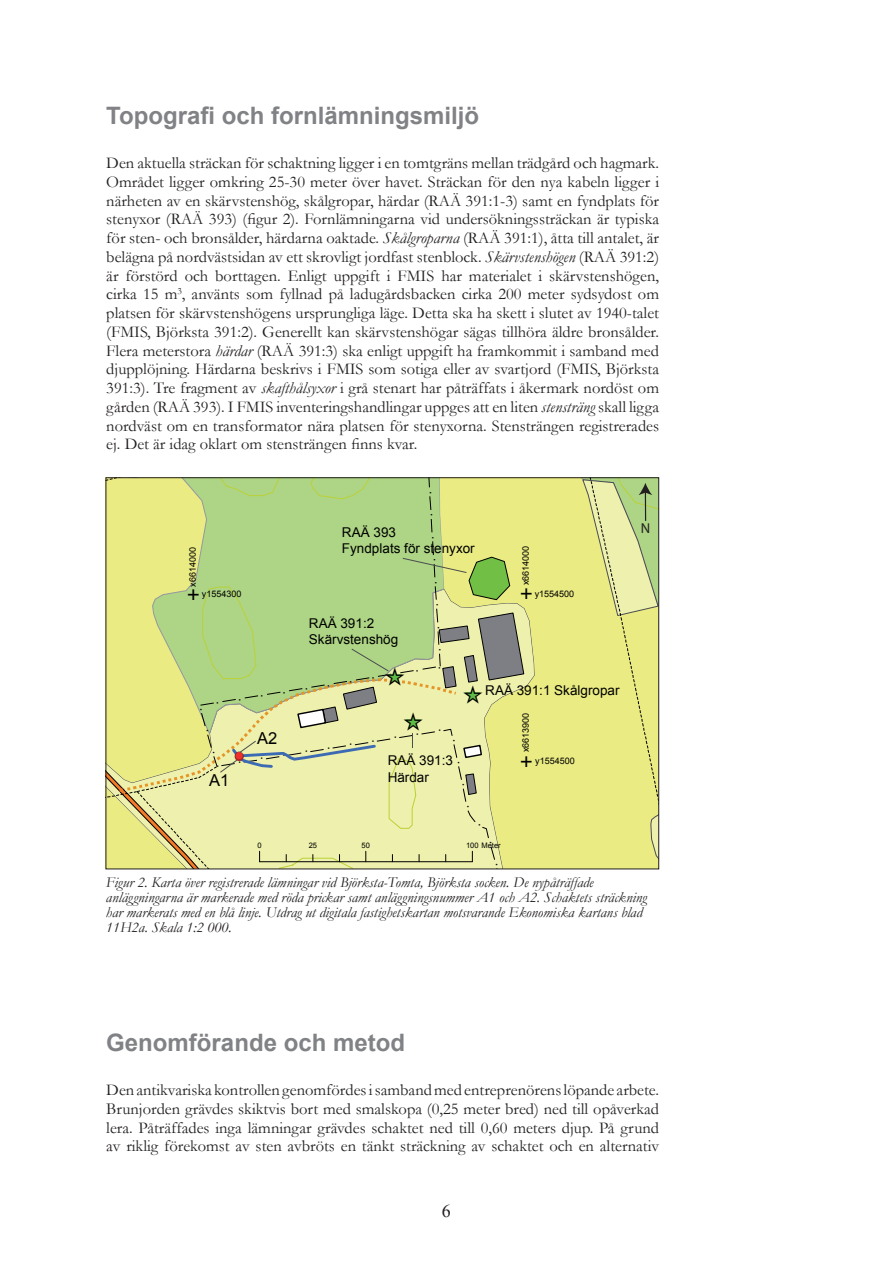
<style>
.page{position:relative;width:893px;height:1263px;background:#fff}
.page>*{position:absolute;margin:0;border:0;box-sizing:border-box;transform-origin:0 0}
.t1{font:27px "ESRI Default Marker";color:#5dbb46}
.t2{font:700 24px "Arial";color:#808285}
.t3{font:16.5px/18.8px "Garamond";color:#231f20;text-align:justify}
.t4{font:16.5px "Arial";color:#000}
.t5{font:15.15px "ESRI Default Marker";color:#000}
.t6{font:italic 15px/15px "Garamond";color:#231f20}
.t7{font:14.4px "Myriad";color:#231f20}
.t8{font:13.5px/16.2px "Arial";color:#000}
.t9{font:11.85px "ESRI Default Marker";color:#ee2f2a}
.t10{font:9px "Arial";color:#000}
.t11{font:7.5px "Arial";color:#000}
.s1{font-style:italic}
.s2{color:#000}
</style>
<div class="page">
<div style="left:524px;top:479px;width:133px;height:388px;background:#eaeb83"></div>
<svg style="left:582px;top:478px;width:77px;height:328px;background:#dde287"></svg>
<svg style="left:106px;top:478px;width:418px;height:391px;background:#cedd8f"></svg>
<h2 class="t2" style="left:106px;top:100px;width:374px">Topografi och fornlämningsmiljö</h2>
<p class="t3" style="left:106px;top:153px;width:554px">Den aktuella sträckan för schaktning ligger i en tomtgräns mellan trädgård och hagmark.<br>Området ligger omkring 25-30 meter över havet. Sträckan för den nya kabeln ligger i närheten av en skärvstenshög, skålgropar, härdar (RAÄ 391:1-3) samt en fyndplats för stenyxor (RAÄ 393) (figur 2). Fornlämningarna vid undersökningssträckan är typiska för sten- och bronsålder, härdarna oaktade. <span class="s1">Skålgroparna</span> (RAÄ 391:1), åtta till antalet, är belägna på nordvästsidan av ett skrovligt jordfast stenblock. <span class="s1">Skärvstenshögen</span> (RAÄ 391:2) är förstörd och borttagen. Enligt uppgift i FMIS har materialet i skärvstenshögen, cirka 15 m<sup>3</sup>, använts som fyllnad på ladugårdsbacken cirka 200 meter sydsydost om platsen för skärvstenshögens ursprungliga läge. Detta ska ha skett i slutet av 1940-talet (FMIS, Björksta 391:2). Generellt kan skärvstenshögar sägas tillhöra äldre bronsålder.<br>Flera meterstora <span class="s1">härdar</span> (RAÄ 391:3) ska enligt uppgift ha framkommit i samband med djupplöjning. Härdarna beskrivs i FMIS som sotiga eller av svartjord (FMIS, Björksta 391:3). Tre fragment av <span class="s1">skafthålsyxor</span> i grå stenart har påträffats i åkermark nordöst om gården (RAÄ 393). I FMIS inventeringshandlingar uppges att en liten <span class="s1">stensträng</span> skall ligga nordväst om en transformator nära platsen för stenyxorna. Stensträngen registrerades ej. Det är idag oklart om stensträngen finns kvar.</p>
<p class="t8" style="left:342px;top:524px;width:134px">RAÄ 393<br>Fyndplats för stenyxor</p>
<p class="t10" style="left:520px;top:585px;width:41px;rotate:-90deg">x6614000</p>
<p class="t10" style="left:187px;top:587px;width:41px;rotate:-90deg">x6614000</p>
<p class="t5" style="left:188px;top:586px;width:12px">E</p>
<p class="t5" style="left:521px;top:585px;width:12px">E</p>
<p class="t10" style="left:535px;top:587px;width:41px">y1554500</p>
<p class="t10" style="left:202px;top:588px;width:41px">y1554300</p>
<p class="t4" style="left:209px;top:769px;width:22px">A1</p>
<p class="t9" style="left:235px;top:750px;width:10px">!<span class="s2">(</span>!<span class="s2">(</span></p>
<p class="t4" style="left:257px;top:727px;width:22px">A2</p>
<p class="t8" style="left:309px;top:615px;width:91px">RAÄ 391:2<br>Skärvstenshög</p>
<h1 class="t1" style="left:385px;top:661px;width:20px">^<span class="s2">_</span></h1>
<h1 class="t1" style="left:404px;top:706px;width:20px">^<span class="s2">_</span></h1>
<p class="t8" style="left:388px;top:753px;width:67px">RAÄ 391:3<br>Härdar</p>
<p class="t8" style="left:485px;top:683px;width:136px">RAÄ 391:1 Skålgropar</p>
<h1 class="t1" style="left:464px;top:679px;width:20px">^<span class="s2">_</span></h1>
<p class="t10" style="left:520px;top:752px;width:41px;rotate:-90deg">x6613900</p>
<p class="t5" style="left:521px;top:753px;width:12px">E</p>
<p class="t10" style="left:535px;top:754px;width:41px">y1554500</p>
<p class="t7" style="left:641px;top:521px;width:11px">N</p>
<p class="t11" style="left:257px;top:840px;width:6px">0</p>
<p class="t11" style="left:309px;top:840px;width:10px">25</p>
<p class="t11" style="left:362px;top:840px;width:10px">50</p>
<p class="t11" style="left:466px;top:840px;width:36px">100 Meter</p>
<p class="t6" style="left:106px;top:875px;width:543px">Figur 2. Karta över registrerade lämningar vid Björksta-Tomta, Björksta socken. De nypåträffade anläggningarna är markerade med röda prickar samt anläggningsnummer A1 och A2. Schaktets sträckning har markerats med en blå linje. Utdrag ut digitala fastighetskartan motsvarande Ekonomiska kartans blad 11H2a. Skala 1:2 000.</p>
<h2 class="t2" style="left:106px;top:1027px;width:300px">Genomförande och metod</h2>
<p class="t3" style="left:106px;top:1080px;width:554px">Den antikvariska kontrollen genomfördes i samband med entreprenörens löpande arbete.<br>Brunjorden grävdes skiktvis bort med smalskopa (0,25 meter bred) ned till opåverkad lera. Påträffades inga lämningar grävdes schaktet ned till 0,60 meters djup. På grund av riklig förekomst av sten avbröts en tänkt sträckning av schaktet och en alternativ</p>
</div>
